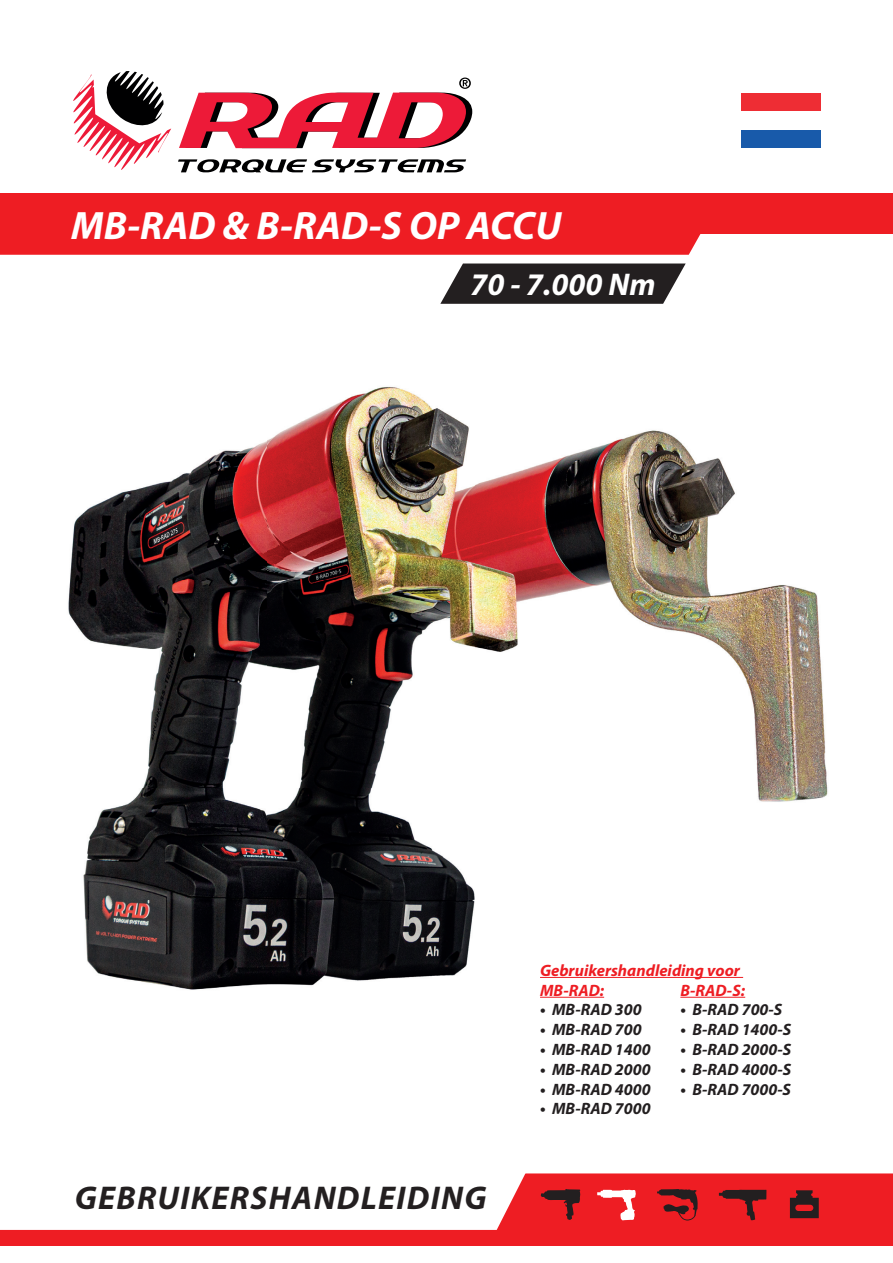
<style>
.page{position:relative;width:893px;height:1263px;background:#fff}
.page>*{position:absolute;margin:0;border:0;box-sizing:border-box;transform-origin:0 0}
.t1{font:italic 700 39.75px "Myriad Pro";color:#fff}
.t2{font:italic 700 33px "Myriad Pro";letter-spacing:.04em;color:#231f20}
.t3{font:italic 700 31.5px "Myriad Pro";color:#fff}
.t4{font:italic 700 16.5px "Myriad Pro";color:#231f20}
.t5{font:italic 700 16.5px/19.8px "Myriad Pro";color:#ee1d23}
</style>
<div class="page">
<img style="left:68px;top:386px;width:760px;height:611px">
<div style="left:0;top:234px;width:701px;height:21px;background:#ee1d23"></div>
<div style="left:0;top:193px;width:893px;height:41px;background:#ee1d23"></div>
<div style="left:0;top:1210px;width:893px;height:36px;background:#ee1d23"></div>
<svg style="left:440px;top:263px;width:246px;height:41px;background:#3b3738"></svg>
<svg style="left:73px;top:71px;width:399px;height:101px"></svg>
<svg style="left:0;top:1173px;width:893px;height:57px"></svg>
<div style="left:741px;top:94px;width:80px;height:17px;background:#ee2d34"></div>
<div style="left:741px;top:129px;width:80px;height:19px;background:#185aaa"></div>
<div style="left:741px;top:111px;width:80px;height:19px;background:#fff"></div>
<hr style="left:540px;top:977px;width:203px;height:1px;background:#ee1d23">
<hr style="left:540px;top:997px;width:64px;height:1px;background:#ee1d23">
<hr style="left:680px;top:997px;width:65px;height:1px;background:#ee1d23">
<h1 class="t1" style="left:71px;top:200px;width:492px">MB-RAD &amp; B-RAD-S OP ACCU</h1>
<h3 class="t3" style="left:471px;top:264px;width:186px">70 - 7.000 Nm</h3>
<h2 class="t2" style="left:75px;top:1176px;width:413px">GEBRUIKERSHANDLEIDING</h2>
<p class="t5" style="left:540px;top:960px;width:202px">Gebruikershandleiding voor<br>MB-RAD:</p>
<p class="t4" style="left:540px;top:999px;width:103px">• MB-RAD 300</p>
<p class="t4" style="left:540px;top:1019px;width:103px">• MB-RAD 700</p>
<p class="t4" style="left:540px;top:1039px;width:112px">• MB-RAD 1400</p>
<p class="t4" style="left:540px;top:1058px;width:112px">• MB-RAD 2000</p>
<p class="t4" style="left:540px;top:1078px;width:112px">• MB-RAD 4000</p>
<p class="t4" style="left:540px;top:1098px;width:112px">• MB-RAD 7000</p>
<p class="t5" style="left:680px;top:979px;width:66px">B-RAD-S:</p>
<p class="t4" style="left:680px;top:999px;width:103px">• B-RAD 700-S</p>
<p class="t4" style="left:680px;top:1019px;width:112px">• B-RAD 1400-S</p>
<p class="t4" style="left:680px;top:1039px;width:112px">• B-RAD 2000-S</p>
<p class="t4" style="left:680px;top:1058px;width:112px">• B-RAD 4000-S</p>
<p class="t4" style="left:680px;top:1078px;width:112px">• B-RAD 7000-S</p>
</div>
